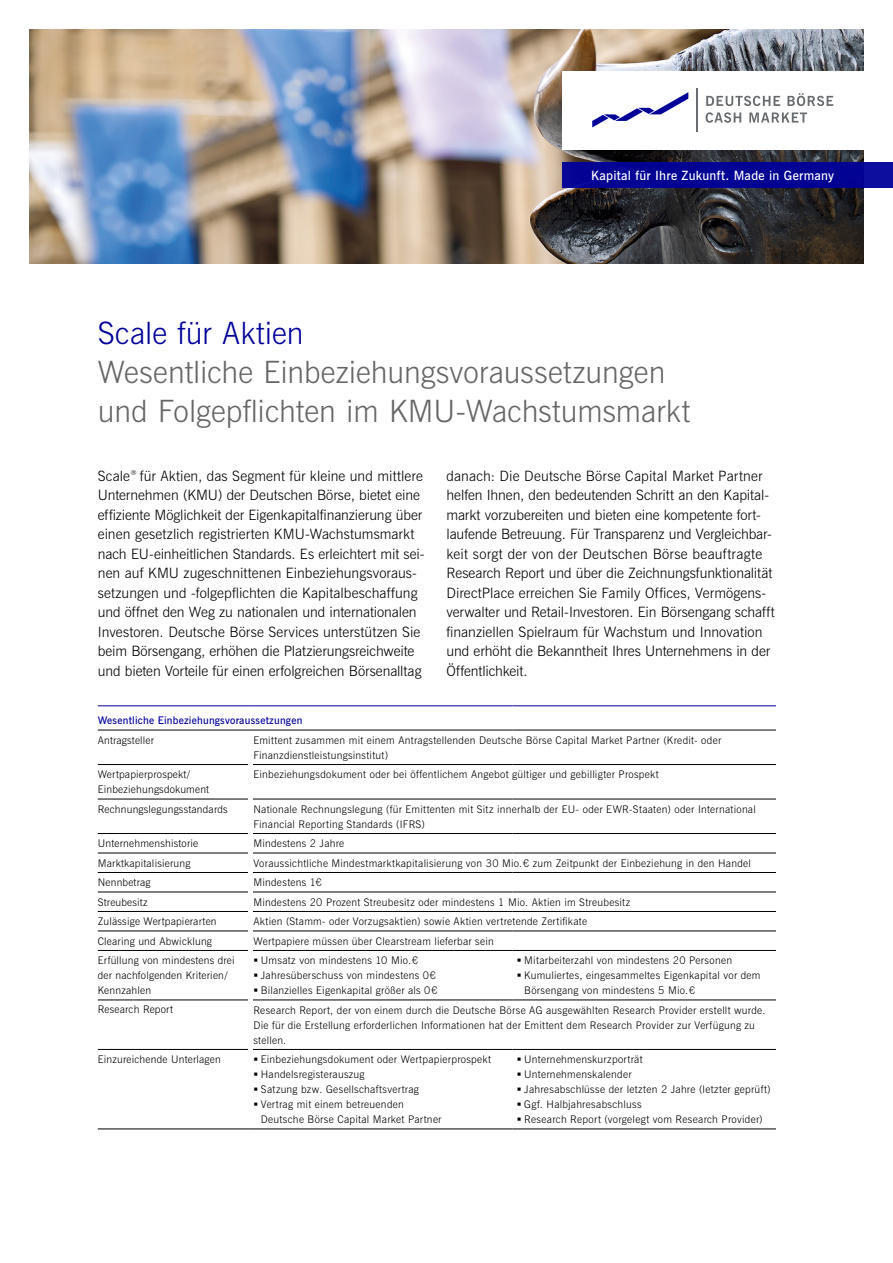
<style>
.page{position:relative;width:893px;height:1263px;background:#fff}
.page>*{position:absolute;margin:0;border:0;box-sizing:border-box;transform-origin:0 0}
.t1{font:30.75px/39px "News Gothic Lt BT";color:#666}
.t2{font:30.75px "News Gothic Lt BT";letter-spacing:.005em;color:#009}
.t3{font:14.25px/19.5px "News Gothic Lt BT";color:#000}
.t4{font:12.75px "News Gothic Dm BT";letter-spacing:.02em;color:#fff}
.t5{font:10.5px/15px "News Gothic Lt BT";letter-spacing:.025em;color:#000}
.t6{font:10.5px "News Gothic Dm BT";letter-spacing:.02em;color:#009}
</style>
<div class="page">
<img style="left:30px;top:30px;width:833px;height:234px">
<div style="left:563px;top:162px;width:330px;height:26px;background:#009"></div>
<div style="left:563px;top:71px;width:330px;height:78px;background:#fff"></div>
<svg style="left:592px;top:92px;width:96px;height:35px"></svg>
<hr style="left:696px;top:88px;width:2px;height:44px;background:#686c6e">
<svg style="left:706px;top:96px;width:74px;height:10px"></svg>
<svg style="left:787px;top:93px;width:46px;height:13px"></svg>
<svg style="left:706px;top:112px;width:35px;height:11px"></svg>
<svg style="left:749px;top:112px;width:58px;height:11px"></svg>
<hr style="left:98px;top:799px;width:151px;height:1px;background:#000">
<hr style="left:98px;top:833px;width:151px;height:1px;background:#000">
<hr style="left:98px;top:853px;width:151px;height:1px;background:#000">
<hr style="left:98px;top:872px;width:151px;height:1px;background:#000">
<hr style="left:98px;top:892px;width:151px;height:1px;background:#000">
<hr style="left:98px;top:911px;width:151px;height:1px;background:#000">
<hr style="left:98px;top:931px;width:151px;height:1px;background:#000">
<hr style="left:98px;top:950px;width:151px;height:1px;background:#000">
<hr style="left:98px;top:1000px;width:151px;height:1px;background:#000">
<hr style="left:98px;top:1049px;width:151px;height:1px;background:#000">
<hr style="left:98px;top:1129px;width:151px;height:1px;background:#000">
<hr style="left:98px;top:730px;width:151px;height:1px;background:#000">
<hr style="left:249px;top:730px;width:264px;height:1px;background:#000">
<hr style="left:513px;top:730px;width:263px;height:1px;background:#000">
<hr style="left:98px;top:764px;width:151px;height:1px;background:#000">
<hr style="left:249px;top:764px;width:264px;height:1px;background:#000">
<hr style="left:513px;top:764px;width:263px;height:1px;background:#000">
<hr style="left:249px;top:799px;width:264px;height:1px;background:#000">
<hr style="left:513px;top:799px;width:263px;height:1px;background:#000">
<hr style="left:249px;top:833px;width:264px;height:1px;background:#000">
<hr style="left:513px;top:833px;width:263px;height:1px;background:#000">
<hr style="left:249px;top:853px;width:264px;height:1px;background:#000">
<hr style="left:513px;top:853px;width:263px;height:1px;background:#000">
<hr style="left:249px;top:872px;width:264px;height:1px;background:#000">
<hr style="left:513px;top:872px;width:263px;height:1px;background:#000">
<hr style="left:249px;top:892px;width:264px;height:1px;background:#000">
<hr style="left:513px;top:892px;width:263px;height:1px;background:#000">
<hr style="left:249px;top:911px;width:264px;height:1px;background:#000">
<hr style="left:513px;top:911px;width:263px;height:1px;background:#000">
<hr style="left:249px;top:931px;width:264px;height:1px;background:#000">
<hr style="left:513px;top:931px;width:263px;height:1px;background:#000">
<hr style="left:249px;top:950px;width:264px;height:1px;background:#000">
<hr style="left:513px;top:950px;width:263px;height:1px;background:#000">
<hr style="left:249px;top:1000px;width:264px;height:1px;background:#000">
<hr style="left:513px;top:1000px;width:263px;height:1px;background:#000">
<hr style="left:249px;top:1049px;width:264px;height:1px;background:#000">
<hr style="left:513px;top:1049px;width:263px;height:1px;background:#000">
<hr style="left:249px;top:1129px;width:264px;height:1px;background:#000">
<hr style="left:513px;top:1129px;width:263px;height:1px;background:#000">
<hr style="left:98px;top:705px;width:151px;height:1px;background:#009">
<hr style="left:249px;top:705px;width:264px;height:1px;background:#009">
<hr style="left:513px;top:705px;width:263px;height:1px;background:#009">
<hr style="left:249px;top:754px;width:4px;height:324px;background:#fff">
<p class="t4" style="left:591px;top:167px;width:245px">Kapital für Ihre Zukunft. Made in Germany</p>
<h1 class="t2" style="left:98px;top:314px;width:207px">Scale für Aktien</h1>
<h1 class="t1" style="left:98px;top:353px;width:594px">Wesentliche Einbeziehungsvoraussetzungen und Folgepflichten im KMU-Wachstumsmarkt</h1>
<p class="t3" style="left:98px;top:466px;width:328px">Scale<sup>®</sup> für Aktien, das Segment für kleine und mittlere Unternehmen (KMU) der Deutschen Börse, bietet eine effiziente Möglichkeit der Eigenkapitalfinanzierung über einen gesetzlich registrierten KMU-Wachstumsmarkt nach EU-einheitlichen Standards. Es erleichtert mit sei&shy;nen auf KMU zugeschnittenen Einbeziehungsvoraus&shy;setzungen und -folgepflichten die Kapitalbeschaffung und öffnet den Weg zu nationalen und internationalen Investoren. Deutsche Börse Services unterstützen Sie beim Börsengang, erhöhen die Platzierungsreichweite und bieten Vorteile für einen erfolgreichen Börsenalltag</p>
<p class="t3" style="left:446px;top:466px;width:330px">danach: Die Deutsche Börse Capital Market Partner helfen Ihnen, den bedeutenden Schritt an den Kapital&shy;markt vorzubereiten und bieten eine kompetente fort&shy;laufende Betreuung. Für Transparenz und Vergleichbar&shy;keit sorgt der von der Deutschen Börse beauftragte Research Report und über die Zeichnungsfunktionalität DirectPlace erreichen Sie Family Offices, Vermögens&shy;verwalter und Retail-Investoren. Ein Börsengang schafft finanziellen Spielraum für Wachstum und Innovation und erhöht die Bekanntheit Ihres Unternehmens in der Öffentlichkeit.</p>
<p class="t6" style="left:98px;top:713px;width:206px">Wesentliche Einbeziehungsvoraussetzungen</p>
<p class="t5" style="left:98px;top:732px;width:58px">Antragsteller</p>
<p class="t5" style="left:253px;top:732px;width:469px">Emittent zusammen mit einem Antragstellenden Deutsche Börse Capital Market Partner (Kredit- oder<br>Finanzdienstleistungsinstitut)</p>
<p class="t5" style="left:98px;top:767px;width:113px">Wertpapierprospekt/<br>Einbeziehungsdokument</p>
<p class="t5" style="left:253px;top:767px;width:407px">Einbeziehungsdokument oder bei öffentlichem Angebot gültiger und gebilligter Prospekt</p>
<p class="t5" style="left:98px;top:801px;width:132px">Rechnungslegungsstandards</p>
<p class="t5" style="left:253px;top:801px;width:504px">Nationale Rechnungslegung (für Emittenten mit Sitz innerhalb der EU- oder EWR-Staaten) oder International<br>Financial Reporting Standards (IFRS)</p>
<p class="t5" style="left:98px;top:836px;width:102px">Unternehmenshistorie</p>
<p class="t5" style="left:253px;top:836px;width:92px">Mindestens 2 Jahre</p>
<p class="t5" style="left:98px;top:855px;width:94px">Marktkapitalisierung</p>
<p class="t5" style="left:253px;top:855px;width:499px">Voraussichtliche Mindestmarktkapitalisierung von 30 Mio.€ zum Zeitpunkt der Einbeziehung in den Handel</p>
<p class="t5" style="left:98px;top:875px;width:54px">Nennbetrag</p>
<p class="t5" style="left:253px;top:875px;width:70px">Mindestens 1€</p>
<p class="t5" style="left:98px;top:894px;width:51px">Streubesitz</p>
<p class="t5" style="left:253px;top:894px;width:378px">Mindestens 20 Prozent Streubesitz oder mindestens 1 Mio. Aktien im Streubesitz</p>
<p class="t5" style="left:98px;top:914px;width:120px">Zulässige Wertpapierarten</p>
<p class="t5" style="left:253px;top:914px;width:335px">Aktien (Stamm- oder Vorzugsaktien) sowie Aktien vertretende Zertifikate</p>
<p class="t5" style="left:98px;top:933px;width:116px">Clearing und Abwicklung</p>
<p class="t5" style="left:253px;top:933px;width:242px">Wertpapiere müssen über Clearstream lieferbar sein</p>
<p class="t5" style="left:98px;top:953px;width:138px">Erfüllung von mindestens drei der nachfolgenden Kriterien/<br>Kennzahlen</p>
<p class="t5" style="left:261px;top:953px;width:178px">Umsatz von mindestens 10 Mio.€<br>Jahresüberschuss von mindestens 0€<br>Bilanzielles Eigenkapital größer als 0€</p>
<p class="t5" style="left:524px;top:953px;width:238px">Mitarbeiterzahl von mindestens 20 Personen<br>Kumuliertes, eingesammeltes Eigenkapital vor dem<br>Börsengang von mindestens 5 Mio.€</p>
<p class="t5" style="left:98px;top:1002px;width:77px">Research Report</p>
<p class="t5" style="left:253px;top:1003px;width:514px">Research Report, der von einem durch die Deutsche Börse AG ausgewählten Research Provider erstellt wurde.<br>Die für die Erstellung erforderlichen Informationen hat der Emittent dem Research Provider zur Verfügung zu stellen.</p>
<p class="t5" style="left:98px;top:1052px;width:125px">Einzureichende Unterlagen</p>
<p class="t5" style="left:261px;top:1052px;width:232px">Einbeziehungsdokument oder Wertpapierprospekt Handelsregisterauszug<br>Satzung bzw. Gesellschaftsvertrag<br>Vertrag mit einem betreuenden<br>Deutsche Börse Capital Market Partner</p>
<p class="t5" style="left:524px;top:1052px;width:248px">Unternehmenskurzporträt<br>Unternehmenskalender<br>Jahresabschlüsse der letzten 2 Jahre (letzter geprüft)<br>Ggf. Halbjahresabschluss<br>Research Report (vorgelegt vom Research Provider)</p>
</div>
